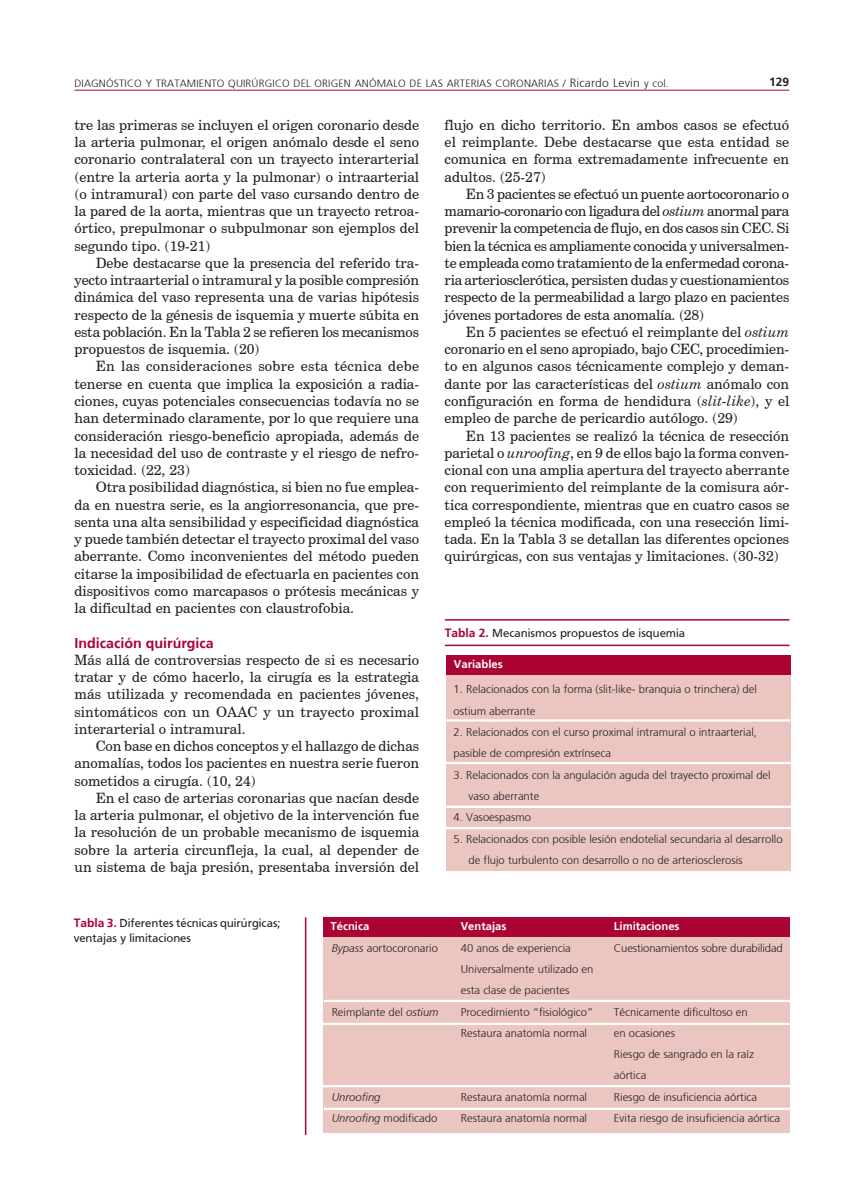
<style>
.page{position:relative;width:851px;height:1191px;background:#fff}
.page>*{position:absolute;margin:0;border:0;box-sizing:border-box;transform-origin:0 0}
.texto{font:14.25px/17.2px "Century Schoolbook BT";color:#231f20;text-align:justify}
.texto1{font:14.25px/17.2px "Century Schoolbook BT";color:#231f20;text-align:justify}
.subtit1n{font:700 14.25px "Frutiger";color:#ab0333}
.tabla_tit{font:12px/14.4px "Frutiger";color:#231f20}
.t1{font:700 12px "Frutiger";color:#231f20}
.tabla{font:300 11.25px/21.3px "Frutiger";color:#231f20}
.tabla_cab_negro{font:700 11.25px "Frutiger";color:#fff}
.tabla-2{font:italic 300 11.25px "Frutiger";color:#231f20}
.t2{font:300 10.5px "Frutiger";letter-spacing:.015em;color:#231f20}
.s1{font-size:12px}
.s2{font-style:italic}
.s3{font-weight:700;color:#ab0333}
</style>
<div class="page">
<hr style="left:74px;top:90px;width:715px;height:1px;background:#ab0333">
<div style="left:323px;top:937px;width:466px;height:196px;background:#ebc6c1"></div>
<div style="left:323px;top:917px;width:466px;height:20px;background:#ab0333"></div>
<hr style="left:324px;top:999px;width:466px;height:3px;background:#fff">
<hr style="left:320px;top:1022px;width:475px;height:3px;background:#fff">
<hr style="left:324px;top:1107px;width:467px;height:3px;background:#fff">
<hr style="left:320px;top:1085px;width:475px;height:2px;background:#fff">
<hr style="left:305px;top:917px;width:1px;height:217px;background:#ab0333">
<div style="left:446px;top:675px;width:344px;height:195px;background:#ebc6c1"></div>
<div style="left:446px;top:655px;width:344px;height:20px;background:#ab0333"></div>
<hr style="left:446px;top:719px;width:344px;height:2px;background:#fff">
<hr style="left:444px;top:762px;width:349px;height:2px;background:#fff">
<hr style="left:445px;top:619px;width:344px;height:1px;background:#ab0333">
<hr style="left:446px;top:805px;width:344px;height:3px;background:#fff">
<hr style="left:444px;top:827px;width:349px;height:2px;background:#fff">
<hr style="left:445px;top:644px;width:344px;height:2px;background:#ab0333">
<p class="t2" style="left:74px;top:77px;width:595px">DIAGNÓSTICO Y TRATAMIENTO QUIRÚRGICO DEL ORIGEN ANÓMALO DE LAS ARTERIAS CORONARIAS / <span class="s1">Ricardo Levin</span> y col.</p>
<p class="t1" style="left:769px;top:75px;width:22px">129</p>
<p class="texto" style="left:74px;top:116px;width:346px">tre las primeras se incluyen el origen coronario desde la arteria pulmonar, el origen anómalo desde el seno coronario contralateral con un trayecto interarterial (entre la arteria aorta y la pulmonar) o intraarterial (o intramural) con parte del vaso cursando dentro de la pared de la aorta, mientras que un trayecto retroa&shy;órtico, prepulmonar o subpulmonar son ejemplos del segundo tipo. (19-21)</p>
<p class="texto" style="left:74px;top:254px;width:346px;text-indent:21px">Debe destacarse que la presencia del referido tra&shy;yecto intraarterial o intramural y la posible compresión dinámica del vaso representa una de varias hipótesis respecto de la génesis de isquemia y muerte súbita en esta población. En la Tabla 2 se refieren los mecanismos propuestos de isquemia. (20)</p>
<p class="texto" style="left:74px;top:357px;width:346px;text-indent:21px">En las consideraciones sobre esta técnica debe tenerse en cuenta que implica la exposición a radia&shy;ciones, cuyas potenciales consecuencias todavía no se han determinado claramente, por lo que requiere una consideración riesgo-beneficio apropiada, además de la necesidad del uso de contraste y el riesgo de nefro&shy;toxicidad. (22, 23)</p>
<p class="texto" style="left:74px;top:478px;width:346px;text-indent:21px">Otra posibilidad diagnóstica, si bien no fue emplea&shy;da en nuestra serie, es la angiorresonancia, que pre&shy;senta una alta sensibilidad y especificidad diagnóstica y puede también detectar el trayecto proximal del vaso aberrante. Como inconvenientes del método pueden citarse la imposibilidad de efectuarla en pacientes con dispositivos como marcapasos o prótesis mecánicas y la dificultad en pacientes con claustrofobia.</p>
<p class="subtit1n" style="left:74px;top:634px;width:141px">Indicación quirúrgica</p>
<p class="texto1" style="left:74px;top:651px;width:346px">Más allá de controversias respecto de si es necesario tratar y de cómo hacerlo, la cirugía es la estrategia más utilizada y recomendada en pacientes jóvenes, sintomáticos con un OAAC y un trayecto proximal interarterial o intramural.</p>
<p class="texto" style="left:74px;top:737px;width:346px;text-indent:21px">Con base en dichos conceptos y el hallazgo de dichas anomalías, todos los pacientes en nuestra serie fueron sometidos a cirugía. (10, 24)</p>
<p class="texto" style="left:74px;top:789px;width:346px;text-indent:21px">En el caso de arterias coronarias que nacían desde la arteria pulmonar, el objetivo de la intervención fue la resolución de un probable mecanismo de isquemia sobre la arteria circunfleja, la cual, al depender de un sistema de baja presión, presentaba inversión del</p>
<p class="texto" style="left:444px;top:116px;width:346px">flujo en dicho territorio. En ambos casos se efectuó el reimplante. Debe destacarse que esta entidad se comunica en forma extremadamente infrecuente en adultos. (25-27)</p>
<p class="texto" style="left:444px;top:185px;width:346px;text-indent:21px">En 3 pacientes se efectuó un puente aortocoronario o mamario-coronario con ligadura del <span class="s2">ostium</span> anormal para prevenir la competencia de flujo, en dos casos sin CEC. Si bien la técnica es ampliamente conocida y universalmen&shy;te empleada como tratamiento de la enfermedad corona&shy;ria arteriosclerótica, persisten dudas y cuestionamientos respecto de la permeabilidad a largo plazo en pacientes jóvenes portadores de esta anomalía. (28)</p>
<p class="texto" style="left:444px;top:323px;width:346px;text-indent:21px">En 5 pacientes se efectuó el reimplante del <span class="s2">ostium </span>coronario en el seno apropiado, bajo CEC, procedimien&shy;to en algunos casos técnicamente complejo y deman&shy;dante por las características del <span class="s2">ostium</span> anómalo con configuración en forma de hendidura (<span class="s2">slit-like</span>), y el empleo de parche de pericardio autólogo. (29)</p>
<p class="texto" style="left:444px;top:426px;width:346px;text-indent:21px">En 13 pacientes se realizó la técnica de resección parietal o <span class="s2">unroofing</span>, en 9 de ellos bajo la forma conven&shy;cional con una amplia apertura del trayecto aberrante con requerimiento del reimplante de la comisura aór&shy;tica correspondiente, mientras que en cuatro casos se empleó la técnica modificada, con una resección limi&shy;tada. En la Tabla 3 se detallan las diferentes opciones quirúrgicas, con sus ventajas y limitaciones. (30-32)</p>
<p class="tabla_tit" style="left:445px;top:625px;width:242px"><span class="s3">Tabla 2.</span> Mecanismos propuestos de isquemia</p>
<p class="tabla_cab_negro" style="left:454px;top:657px;width:50px">Variables</p>
<p class="tabla" style="left:453px;top:679px;width:305px">1. Relacionados con la forma (slit-like- branquia o trinchera) del</p>
<p class="tabla" style="left:453px;top:700px;width:83px">ostium aberrante</p>
<p class="tabla" style="left:453px;top:721px;width:305px">2. Relacionados con el curso proximal intramural o intraarterial,</p>
<p class="tabla" style="left:453px;top:743px;width:159px">pasible de compresión extrínseca</p>
<p class="tabla" style="left:468px;top:764px;width:303px;text-indent:-15px">3. Relacionados con la angulación aguda del trayecto proximal del vaso aberrante</p>
<p class="tabla" style="left:453px;top:806px;width:79px">4. Vasoespasmo</p>
<p class="tabla" style="left:468px;top:828px;width:315px;text-indent:-15px">5. Relacionados con posible lesión endotelial secundaria al desarrollo de flujo turbulento con desarrollo o no de arteriosclerosis</p>
<p class="tabla_tit" style="left:74px;top:916px;width:208px"><span class="s3">Tabla 3.</span> Diferentes técnicas quirúrgicas; ventajas y limitaciones</p>
<p class="tabla_cab_negro" style="left:330px;top:919px;width:40px">Técnica</p>
<p class="tabla_cab_negro" style="left:461px;top:919px;width:47px">Ventajas</p>
<p class="tabla_cab_negro" style="left:614px;top:919px;width:67px">Limitaciones</p>
<p class="tabla" style="left:332px;top:937px;width:108px"><span class="s2">Bypass</span> aortocoronario</p>
<p class="tabla" style="left:461px;top:937px;width:112px">40 anos de experiencia</p>
<p class="tabla" style="left:614px;top:937px;width:170px">Cuestionamientos sobre durabilidad</p>
<p class="tabla" style="left:461px;top:958px;width:134px">Universalmente utilizado en</p>
<p class="tabla" style="left:461px;top:979px;width:110px">esta clase de pacientes</p>
<p class="tabla" style="left:332px;top:1001px;width:108px">Reimplante del <span class="s2">ostium</span></p>
<p class="tabla" style="left:461px;top:1001px;width:134px">Procedimiento “fisiológico”</p>
<p class="tabla" style="left:614px;top:1001px;width:135px">Técnicamente dificultoso en</p>
<p class="tabla" style="left:461px;top:1022px;width:128px">Restaura anatomía normal</p>
<p class="tabla" style="left:614px;top:1022px;width:63px">en ocasiones</p>
<p class="tabla" style="left:614px;top:1043px;width:142px">Riesgo de sangrado en la raíz aórtica</p>
<p class="tabla-2" style="left:332px;top:1090px;width:50px">Unroofing</p>
<p class="tabla" style="left:461px;top:1086px;width:128px">Restaura anatomía normal</p>
<p class="tabla" style="left:614px;top:1086px;width:145px">Riesgo de insuficiencia aórtica</p>
<p class="tabla" style="left:332px;top:1107px;width:107px"><span class="s2">Unroofing</span> modificado</p>
<p class="tabla" style="left:461px;top:1107px;width:128px">Restaura anatomía normal</p>
<p class="tabla" style="left:614px;top:1107px;width:168px">Evita riesgo de insuficiencia aórtica</p>
</div>
